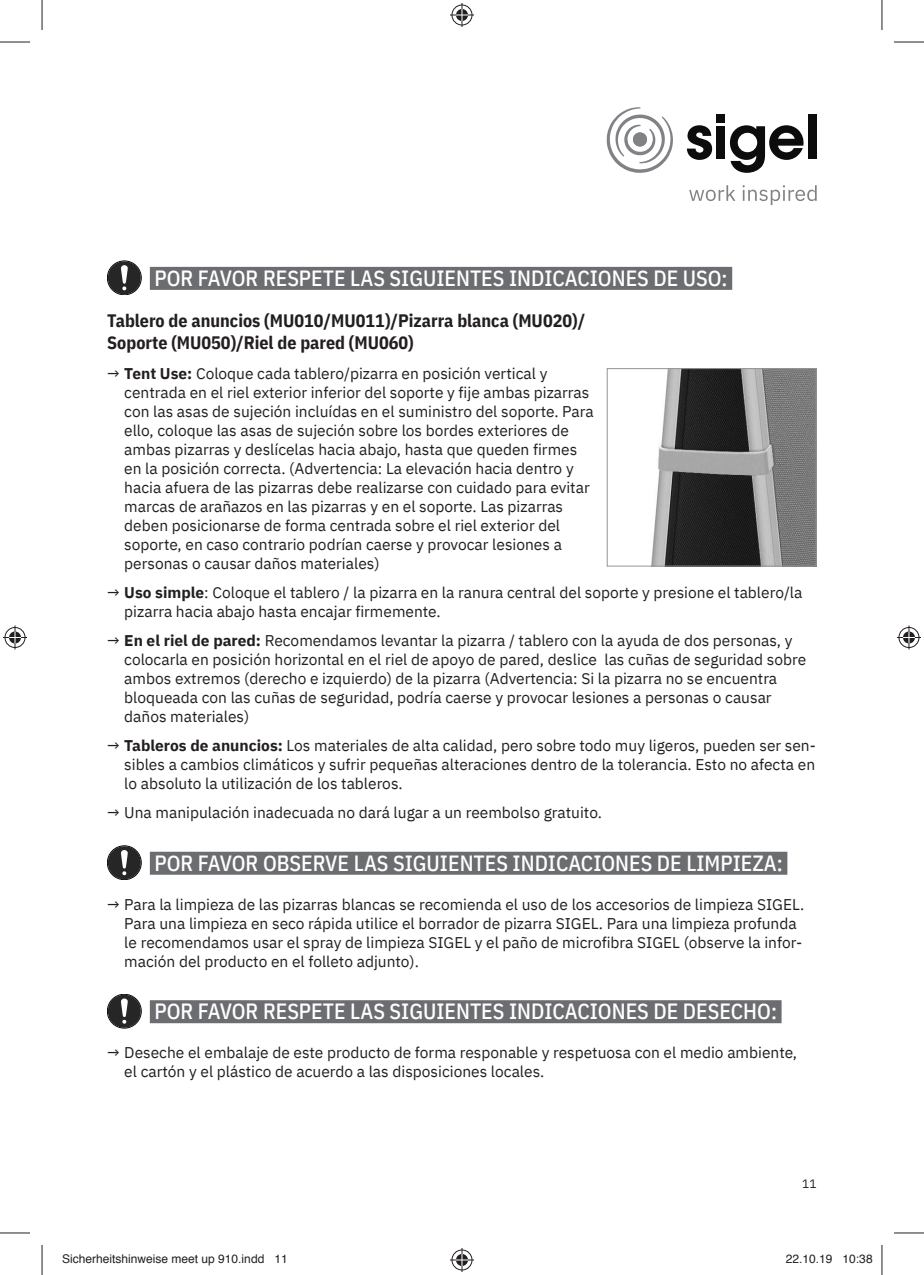
<style>
.page{position:relative;width:924px;height:1275px;background:#fff}
.page>*{position:absolute;margin:0;border:0;box-sizing:border-box;transform-origin:0 0}
.t1{font:500 22px "IBM Plex Sans Cond";color:#fff}
.t2{font:700 18px/21.6px "IBM Plex Sans Cond";color:#231f20}
.t3{font:15.6px/19px "IBM Plex Sans";color:#231f20}
.t4{font:12px "Helvetica";color:#231f20}
.t5{font:12px "IBM Plex Sans";color:#231f20}
.s1{font-weight:700}
</style>
<div class="page">
<svg style="left:686px;top:125px;width:25px;height:35px"></svg>
<div style="left:716px;top:126px;width:9px;height:33px;background:#0c0c0c"></div>
<div style="left:807px;top:115px;width:9px;height:44px;background:#0c0c0c"></div>
<div style="left:716px;top:115px;width:9px;height:8px;background:#0c0c0c"></div>
<svg style="left:606px;top:107px;width:66px;height:66px"></svg>
<svg style="left:729px;top:125px;width:74px;height:48px"></svg>
<svg style="left:689px;top:185px;width:127px;height:20px"></svg>
<div style="left:150px;top:267px;width:581px;height:23px;background:#6c6d70"></div>
<div style="left:150px;top:851px;width:637px;height:23px;background:#6c6d70"></div>
<div style="left:150px;top:1000px;width:631px;height:23px;background:#6c6d70"></div>
<div style="left:107px;top:261px;width:34px;height:34px;border:1px solid #020202;border-radius:50%"></div>
<svg style="left:107px;top:261px;width:34px;height:33px"></svg>
<svg style="left:107px;top:845px;width:34px;height:34px"></svg>
<div style="left:107px;top:994px;width:34px;height:34px;border:1px solid #020202;border-radius:50%"></div>
<svg style="left:107px;top:994px;width:34px;height:33px"></svg>
<img style="left:651px;top:370px;width:163px;height:194px">
<div style="left:606px;top:368px;width:210px;height:198px;border:1px solid #939598"></div>
<hr style="left:0;top:42px;width:30px;height:1px;background:#231f20">
<hr style="left:893px;top:42px;width:30px;height:1px;background:#231f20">
<hr style="left:0;top:1232px;width:30px;height:1px;background:#231f20">
<hr style="left:893px;top:1232px;width:30px;height:1px;background:#231f20">
<hr style="left:42px;top:0;width:1px;height:30px;background:#231f20">
<hr style="left:42px;top:1245px;width:1px;height:30px;background:#231f20">
<hr style="left:881px;top:0;width:1px;height:30px;background:#231f20">
<hr style="left:881px;top:1245px;width:1px;height:30px;background:#231f20">
<svg style="left:450px;top:3px;width:24px;height:24px"></svg>
<svg style="left:450px;top:1248px;width:24px;height:24px"></svg>
<svg style="left:3px;top:625px;width:24px;height:24px"></svg>
<svg style="left:897px;top:625px;width:23px;height:24px"></svg>
<h1 class="t1" style="left:154px;top:261px;width:574px">POR FAVOR RESPETE LAS SIGUIENTES INDICACIONES DE USO:</h1>
<p class="t2" style="left:107px;top:309px;width:479px">Tablero de anuncios (MU010/MU011)/Pizarra blanca (MU020)/<br>Soporte (MU050)/Riel de pared (MU060)</p>
<p class="t3" style="left:124px;top:363px;width:470px;text-indent:-17px">→ <span class="s1">Tent Use:</span> Coloque cada tablero/pizarra en posición vertical y centrada en el riel exterior inferior del soporte y fije ambas pizarras con las asas de sujeción incluídas en el suministro del soporte. Para ello, coloque las asas de sujeción sobre los bordes exteriores de ambas pizarras y deslícelas hacia abajo, hasta que queden firmes en la posición correcta. (Advertencia: La elevación hacia dentro y hacia afuera de las pizarras debe realizarse con cuidado para evitar marcas de arañazos en las pizarras y en el soporte. Las pizarras deben posicionarse de forma centrada sobre el riel exterior del soporte, en caso contrario podrían caerse y provocar lesiones a personas o causar daños materiales)</p>
<p class="t3" style="left:124px;top:582px;width:679px;text-indent:-17px">→ <span class="s1">Uso simple</span>: Coloque el tablero / la pizarra en la ranura central del soporte y presione el tablero/la pizarra hacia abajo hasta encajar firmemente.</p>
<p class="t3" style="left:124px;top:630px;width:683px;text-indent:-17px">→ <span class="s1">En el riel de pared:</span> Recomendamos levantar la pizarra / tablero con la ayuda de dos personas, y colocarla en posición horizontal en el riel de apoyo de pared, deslice las cuñas de seguridad sobre ambos extremos (derecho e izquierdo) de la pizarra (Advertencia: Si la pizarra no se encuentra bloqueada con las cuñas de seguridad, podría caerse y provocar lesiones a personas o causar daños materiales)</p>
<p class="t3" style="left:124px;top:735px;width:692px;text-align:justify;text-indent:-17px">→ <span class="s1">Tableros de anuncios:</span> Los materiales de alta calidad, pero sobre todo muy ligeros, pueden ser sen&shy;sibles a cambios climáticos y sufrir pequeñas alteraciones dentro de la tolerancia. Esto no afecta en lo absoluto la utilización de los tableros.</p>
<p class="t3" style="left:107px;top:802px;width:496px">→ Una manipulación inadecuada no dará lugar a un reembolso gratuito.</p>
<h1 class="t1" style="left:154px;top:845px;width:629px">POR FAVOR OBSERVE LAS SIGUIENTES INDICACIONES DE LIMPIEZA:</h1>
<p class="t3" style="left:124px;top:893px;width:681px;text-indent:-17px">→ Para la limpieza de las pizarras blancas se recomienda el uso de los accesorios de limpieza SIGEL.<br>Para una limpieza en seco rápida utilice el borrador de pizarra SIGEL. Para una limpieza profunda le recomendamos usar el spray de limpieza SIGEL y el paño de microfibra SIGEL (observe la infor&shy;mación del producto en el folleto adjunto).</p>
<h1 class="t1" style="left:154px;top:994px;width:623px">POR FAVOR RESPETE LAS SIGUIENTES INDICACIONES DE DESECHO:</h1>
<p class="t3" style="left:124px;top:1041px;width:674px;text-indent:-17px">→ Deseche el embalaje de este producto de forma responable y respetuosa con el medio ambiente, el cartón y el plástico de acuerdo a las disposiciones locales.</p>
<p class="t5" style="left:801px;top:1175px;width:16px">11</p>
<p class="t4" style="left:62px;top:1249px;width:227px">Sicherheitshinweise meet up 910.indd 11</p>
<p class="t4" style="left:785px;top:1249px;width:88px">22.10.19 10:38</p>
</div>
